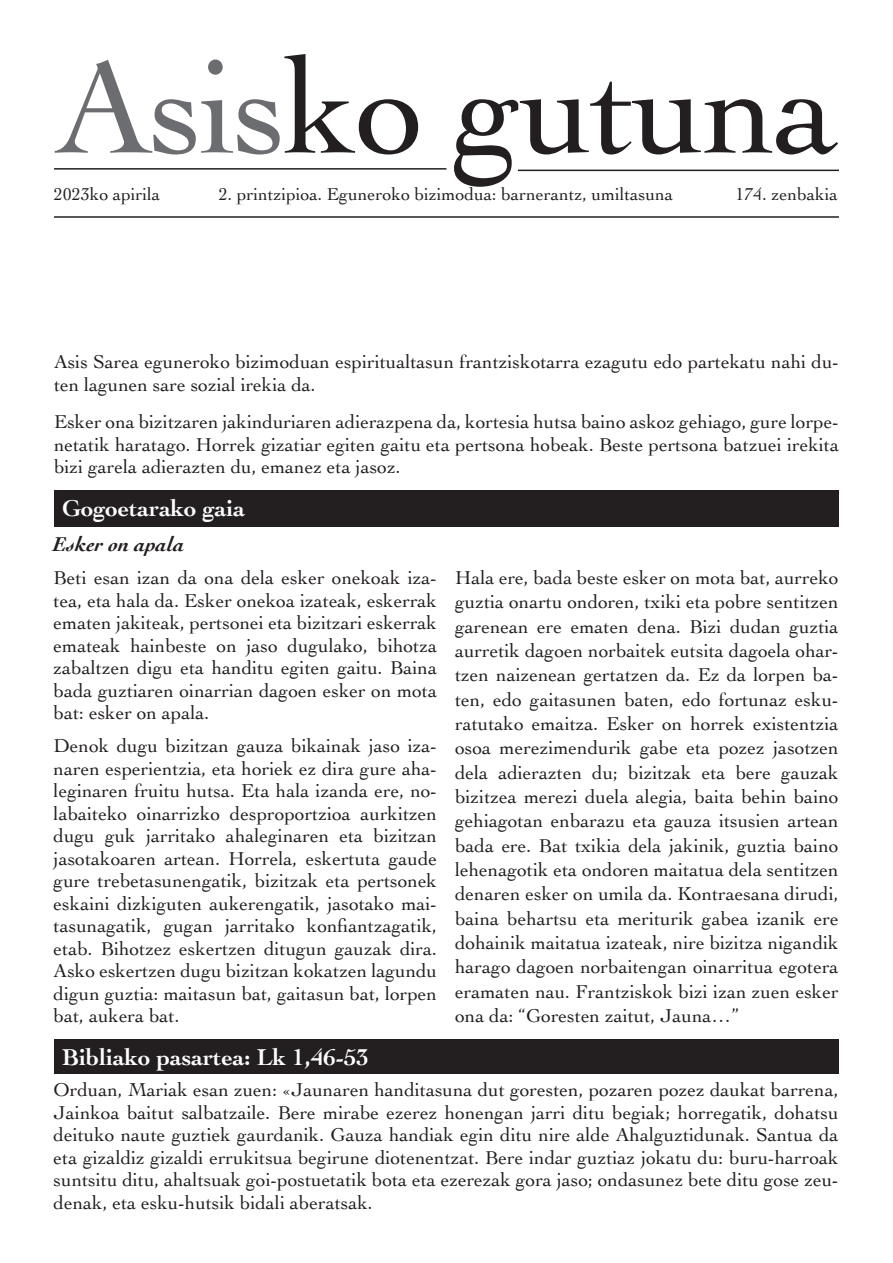
<style>
.page{position:relative;width:893px;height:1263px;background:#fff}
.page>*{position:absolute;margin:0;border:0;box-sizing:border-box;transform-origin:0 0}
.t1{font:138px "Cochin";letter-spacing:-.02em;color:#231f20}
.t2{font:700 24px "Cochin";color:#fff}
.t3{font:italic 700 21px "Cochin";color:#231f20}
.t4{font:19.5px/22.5px "Cochin";color:#231f20;text-align:justify}
.t5{font:18px "Cochin";color:#231f20}
.s1{color:#6c6d70}
</style>
<div class="page">
<hr style="left:54px;top:168px;width:392px;height:2px;background:#231f20">
<hr style="left:54px;top:216px;width:785px;height:2px;background:#231f20">
<hr style="left:518px;top:170px;width:321px;height:1px;background:#231f20">
<div style="left:54px;top:1039px;width:785px;height:35px;background:#231f20"></div>
<div style="left:54px;top:490px;width:784px;height:37px;background:#231f20"></div>
<h1 class="t1" style="left:55px;top:14px;width:785px"><span class="s1">Asis</span>ko gutuna</h1>
<p class="t5" style="left:54px;top:182px;width:108px">2023ko apirila</p>
<p class="t5" style="left:219px;top:182px;width:456px">2. printzipioa. Eguneroko bizimodua: barnerantz, umiltasuna</p>
<p class="t5" style="left:736px;top:182px;width:104px">174. zenbakia</p>
<p class="t4" style="left:54px;top:350px;width:786px">Asis Sarea eguneroko bizimoduan espiritualtasun frantziskotarra ezagutu edo partekatu nahi du&shy;ten lagunen sare sozial irekia da.</p>
<p class="t4" style="left:54px;top:410px;width:786px">Esker ona bizitzaren jakinduriaren adierazpena da, kortesia hutsa baino askoz gehiago, gure lorpe&shy;netatik haratago. Horrek gizatiar egiten gaitu eta pertsona hobeak. Beste pertsona batzuei irekita bizi garela adierazten du, emanez eta jasoz.</p>
<p class="t2" style="left:62px;top:492px;width:184px">Gogoetarako gaia</p>
<p class="t3" style="left:54px;top:530px;width:133px">Esker on apala</p>
<p class="t4" style="left:54px;top:565px;width:385px">Beti esan izan da ona dela esker onekoak iza&shy;tea, eta hala da. Esker onekoa izateak, eskerrak ematen jakiteak, pertsonei eta bizitzari eskerrak emateak hainbeste on jaso dugulako, bihotza zabaltzen digu eta handitu egiten gaitu. Baina bada guztiaren oinarrian dagoen esker on mota bat: esker on apala.</p>
<p class="t4" style="left:54px;top:734px;width:385px">Denok dugu bizitzan gauza bikainak jaso iza&shy;naren esperientzia, eta horiek ez dira gure aha&shy;leginaren fruitu hutsa. Eta hala izanda ere, no&shy;labaiteko oinarrizko desproportzioa aurkitzen dugu guk jarritako ahaleginaren eta bizitzan jasotakoaren artean. Horrela, eskertuta gaude gure trebetasunengatik, bizitzak eta pertsonek eskaini dizkiguten aukerengatik, jasotako mai&shy;tasunagatik, gugan jarritako konfiantzagatik, etab. Bihotzez eskertzen ditugun gauzak dira.<br>Asko eskertzen dugu bizitzan kokatzen lagundu digun guztia: maitasun bat, gaitasun bat, lorpen bat, aukera bat.</p>
<p class="t2" style="left:62px;top:1041px;width:308px">Bibliako pasartea: Lk 1,46-53</p>
<p class="t4" style="left:455px;top:565px;width:385px;line-height:24.3px">Hala ere, bada beste esker on mota bat, aurreko guztia onartu ondoren, txiki eta pobre sentitzen garenean ere ematen dena. Bizi dudan guztia aurretik dagoen norbaitek eutsita dagoela ohar&shy;tzen naizenean gertatzen da. Ez da lorpen ba&shy;ten, edo gaitasunen baten, edo fortunaz esku&shy;ratutako emaitza. Esker on horrek existentzia osoa merezimendurik gabe eta pozez jasotzen dela adierazten du; bizitzak eta bere gauzak bizitzea merezi duela alegia, baita behin baino gehiagotan enbarazu eta gauza itsusien artean bada ere. Bat txikia dela jakinik, guztia baino lehenagotik eta ondoren maitatua dela sentitzen denaren esker on umila da. Kontraesana dirudi, baina behartsu eta meriturik gabea izanik ere dohainik maitatua izateak, nire bizitza nigandik harago dagoen norbaitengan oinarritua egotera eramaten nau. Frantziskok bizi izan zuen esker ona da: “Goresten zaitut, Jauna…”</p>
<p class="t4" style="left:54px;top:1078px;width:786px">Orduan, Mariak esan zuen: «Jaunaren handitasuna dut goresten, pozaren pozez daukat barrena, Jainkoa baitut salbatzaile. Bere mirabe ezerez honengan jarri ditu begiak; horregatik, dohatsu deituko naute guztiek gaurdanik. Gauza handiak egin ditu nire alde Ahalguztidunak. Santua da eta gizaldiz gizaldi errukitsua begirune diotenentzat. Bere indar guztiaz jokatu du: buru-harroak suntsitu ditu, ahaltsuak goi-postuetatik bota eta ezerezak gora jaso; ondasunez bete ditu gose zeu&shy;denak, eta esku-hutsik bidali aberatsak.</p>
</div>
